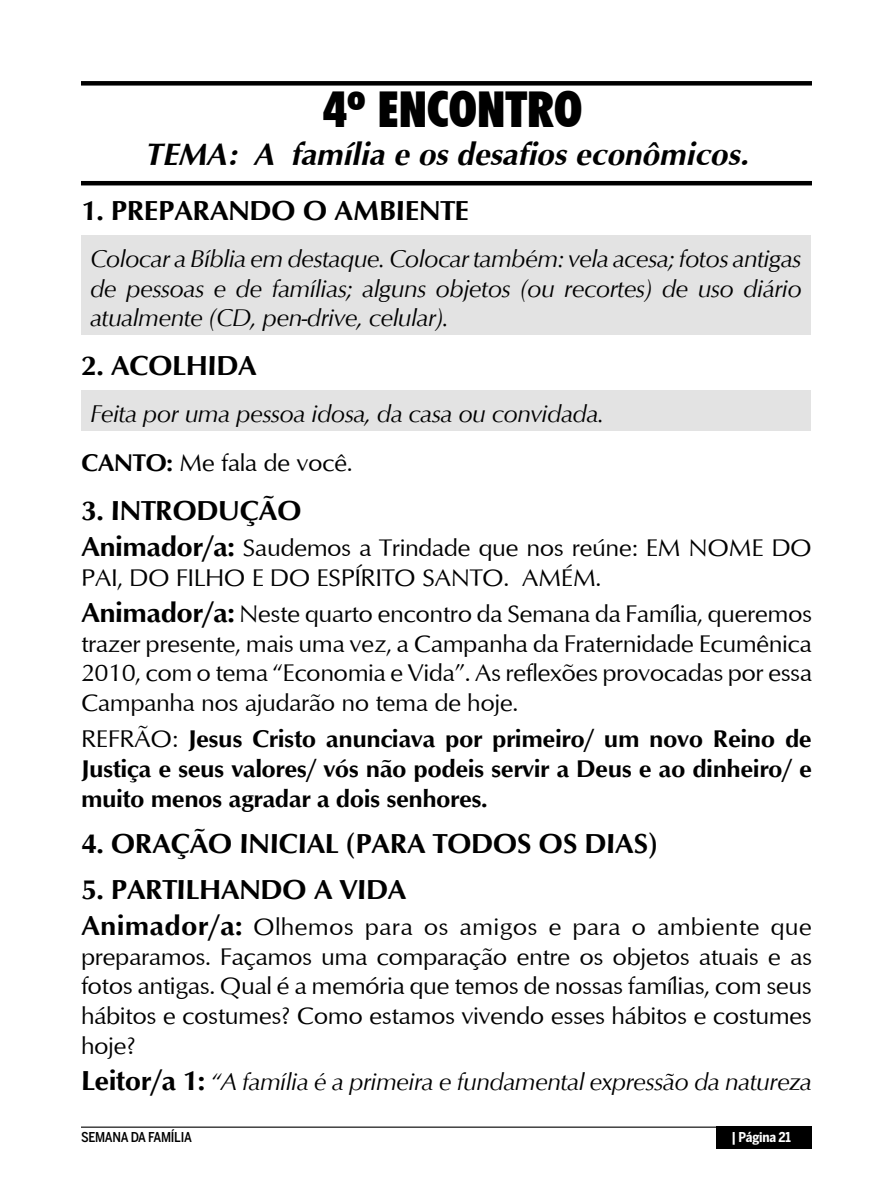
<style>
.page{position:relative;width:893px;height:1200px;background:#fff}
.page>*{position:absolute;margin:0;border:0;box-sizing:border-box;transform-origin:0 0}
.t1{font:900 condensed 49.5px "Futura BT";color:#000}
.t2{font:italic 700 31.5px "Ottawa";color:#000}
.t3{font:700 28.12px "Optimum";letter-spacing:-.02em;color:#000}
.t4{font:24.75px/29.7px "Optimum";letter-spacing:-.02em;color:#000;text-align:justify}
.t5{font:italic 24.75px/29.7px "Optimum";letter-spacing:-.02em;color:#000;text-align:justify}
.t6{font:700 24.75px/29.7px "Optimum";letter-spacing:-.02em;color:#000;text-align:justify}
.t7{font:500 13.5px "Benton Sans Cond";letter-spacing:-.02em;color:#000}
.t8{font:700 13.5px "Benton Sans Cond";letter-spacing:-.02em;color:#fff}
.s1{font-weight:700;font-style:normal}
.s2{font-style:normal}
.s3{font-weight:700;font-size:28.12px}
.s4{font-weight:400}
.s5{font-weight:700;font-style:normal;font-size:28.12px}
</style>
<div class="page">
<svg style="left:81px;top:81px;width:731px;height:4px;background:#030303"></svg>
<hr style="left:81px;top:181px;width:731px;height:4px;background:#000">
<div style="left:81px;top:235px;width:730px;height:100px;background:#e3e3e3"></div>
<div style="left:81px;top:390px;width:730px;height:41px;background:#e3e3e3"></div>
<div style="left:717px;top:1126px;width:95px;height:22px;background:#000"></div>
<hr style="left:81px;top:1126px;width:689px;height:1px;background:#000">
<h1 class="t1" style="left:323px;top:79px;width:261px">4º ENCONTRO</h1>
<p class="t2" style="left:145px;top:134px;width:605px">TEMA: A família e os desafios econômicos.</p>
<p class="t3" style="left:81px;top:194px;width:390px">1. PREPARANDO O AMBIENTE</p>
<p class="t5" style="left:90px;top:243px;width:713px">Colocar a Bíblia em destaque. Colocar também: vela acesa; fotos antigas de pessoas e de famílias; alguns objetos (ou recortes) de uso diário atualmente (CD, pen-drive, celular).</p>
<p class="t3" style="left:81px;top:349px;width:177px">2. ACOLHIDA</p>
<p class="t5" style="left:81px;top:389px;width:524px;line-height:48.8px;text-indent:9px">Feita por uma pessoa idosa, da casa ou convidada.<br><span class="s1">CANTO:</span> <span class="s2">Me fala de você.</span></p>
<p class="t3" style="left:81px;top:494px;width:222px">3. INTRODUÇÃO</p>
<p class="t4" style="left:81px;top:532px;width:732px"><span class="s3">Animador/a:</span> Saudemos a Trindade que nos reúne: EM NOME DO<br>PAI, DO FILHO E DO ESPÍRITO SANTO. AMÉM.</p>
<p class="t4" style="left:81px;top:597px;width:733px"><span class="s3">Animador/a:</span> Neste quarto encontro da Semana da Família, queremos trazer presente, mais uma vez, a Campanha da Fraternidade Ecumênica 2010, com o tema “Economia e Vida”. As reflexões provocadas por essa Campanha nos ajudarão no tema de hoje.</p>
<p class="t6" style="left:81px;top:723px;width:732px"><span class="s4">REFRÃO:</span> Jesus Cristo anunciava por primeiro/ um novo Reino de Justiça e seus valores/ vós não podeis servir a Deus e ao dinheiro/ e muito menos agradar a dois senhores.</p>
<p class="t3" style="left:81px;top:826px;width:578px">4. ORAÇÃO INICIAL (PARA TODOS OS DIAS)</p>
<p class="t3" style="left:81px;top:872px;width:327px">5. PARTILHANDO A VIDA</p>
<p class="t4" style="left:81px;top:910px;width:733px"><span class="s3">Animador/a:</span> Olhemos para os amigos e para o ambiente que preparamos. Façamos uma comparação entre os objetos atuais e as fotos antigas. Qual é a memória que temos de nossas famílias, com seus hábitos e costumes? Como estamos vivendo esses hábitos e costumes hoje?</p>
<p class="t5" style="left:81px;top:1066px;width:732px"><span class="s5">Leitor/a 1:</span> “A família é a primeira e fundamental expressão da natureza</p>
<p class="t7" style="left:81px;top:1128px;width:112px">SEMANA DA FAMÍLIA</p>
<p class="t8" style="left:731px;top:1128px;width:61px">| Página 21</p>
</div>
